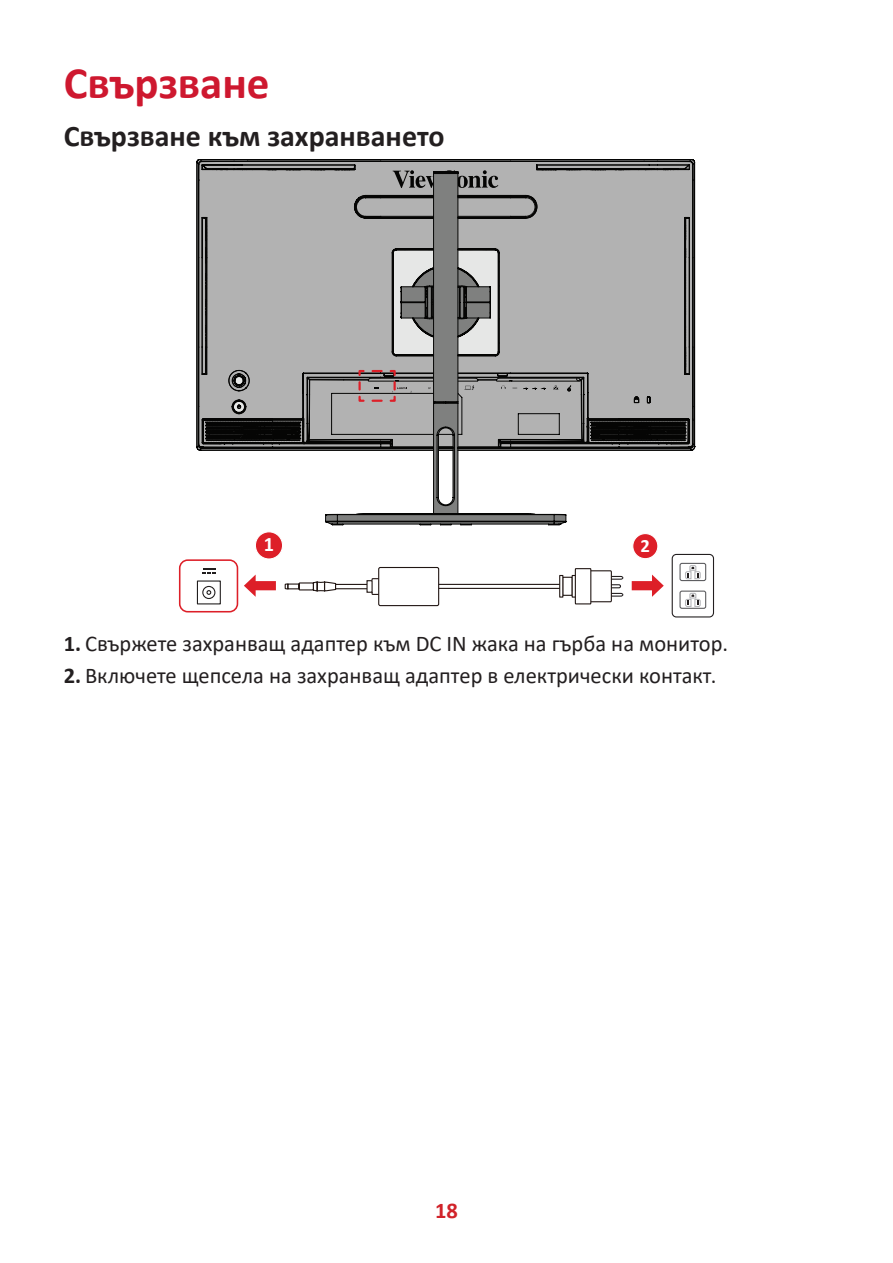
<style>
.page{position:relative;width:893px;height:1263px;background:#fff}
.page>*{position:absolute;margin:0;border:0;box-sizing:border-box;transform-origin:0 0}
.t1{font:700 45px "Calibri";color:#ce182f}
.t2{font:700 30px "Calibri";color:#231f20}
.t3{font:22.5px "Calibri";color:#231f20}
.t4{font:700 22.5px "Calibri";color:#d1232a}
.t5{font:700 20.25px "Calibri";color:#fff}
.t6{font:700 18.75px "Calibri";color:#fff}
.s1{font-weight:700}
</style>
<div class="page">
<svg style="left:325px;top:505px;width:242px;height:20px"></svg>
<svg style="left:196px;top:162px;width:499px;height:289px;background:#6d6d6c"></svg>
<svg style="left:202px;top:169px;width:486px;height:336px"></svg>
<svg style="left:631px;top:574px;width:33px;height:23px"></svg>
<div style="left:633px;top:534px;width:25px;height:25px;background:#dd1f28;border-radius:50%"></div>
<div style="left:632px;top:533px;width:26px;height:26px;border:1px solid #fff;border-radius:50%"></div>
<div style="left:672px;top:554px;width:42px;height:63px;border:1px solid #231f20;border-radius:4px"></div>
<div style="left:679px;top:563px;width:27px;height:18px;border:1px solid #5c5c5f;border-radius:2px"></div>
<svg style="left:684px;top:564px;width:17px;height:16px"></svg>
<div style="left:679px;top:591px;width:27px;height:18px;border:1px solid #5c5c5f;border-radius:2px"></div>
<svg style="left:684px;top:592px;width:17px;height:16px"></svg>
<div style="left:179px;top:559px;width:59px;height:53px;border:2px solid #dd1f28;border-radius:8px"></div>
<svg style="left:244px;top:574px;width:32px;height:23px"></svg>
<div style="left:255px;top:532px;width:28px;height:27px;background:#dd1f28;border-radius:50%"></div>
<div style="left:255px;top:531px;width:28px;height:28px;border:1px solid #fff;border-radius:50%"></div>
<svg style="left:203px;top:569px;width:12px;height:5px"></svg>
<svg style="left:196px;top:580px;width:25px;height:25px"></svg>
<div style="left:378px;top:567px;width:61px;height:39px;border:1px solid #211613;border-radius:2px"></div>
<div style="left:562px;top:577px;width:11px;height:19px;background:#fff;border:1px solid #211613"></div>
<svg style="left:612px;top:576px;width:11px;height:4px"></svg>
<svg style="left:612px;top:593px;width:11px;height:4px"></svg>
<div style="left:608px;top:584px;width:13px;height:4px;border:1px solid #231f20;border-radius:2px"></div>
<svg style="left:284px;top:575px;width:280px;height:23px"></svg>
<div style="left:579px;top:571px;width:32px;height:31px;background:#fff"></div>
<div style="left:578px;top:570px;width:34px;height:32px;border:1px solid #211613"></div>
<svg style="left:571px;top:568px;width:21px;height:37px"></svg>
<h1 class="t1" style="left:64px;top:51px;width:207px">Свързване</h1>
<h2 class="t2" style="left:64px;top:115px;width:382px">Свързване към захранването</h2>
<p class="t5" style="left:264px;top:530px;width:12px">1</p>
<p class="t6" style="left:641px;top:532px;width:11px">2</p>
<p class="t3" style="left:64px;top:628px;width:666px"><span class="s1">1.</span> Свържете захранващ адаптер към DC IN жака на гърба на монитор.</p>
<p class="t3" style="left:64px;top:659px;width:654px"><span class="s1">2.</span> Включете щепсела на захранващ адаптер в електрически контакт.</p>
<p class="t4" style="left:435px;top:1194px;width:24px">18</p>
</div>
